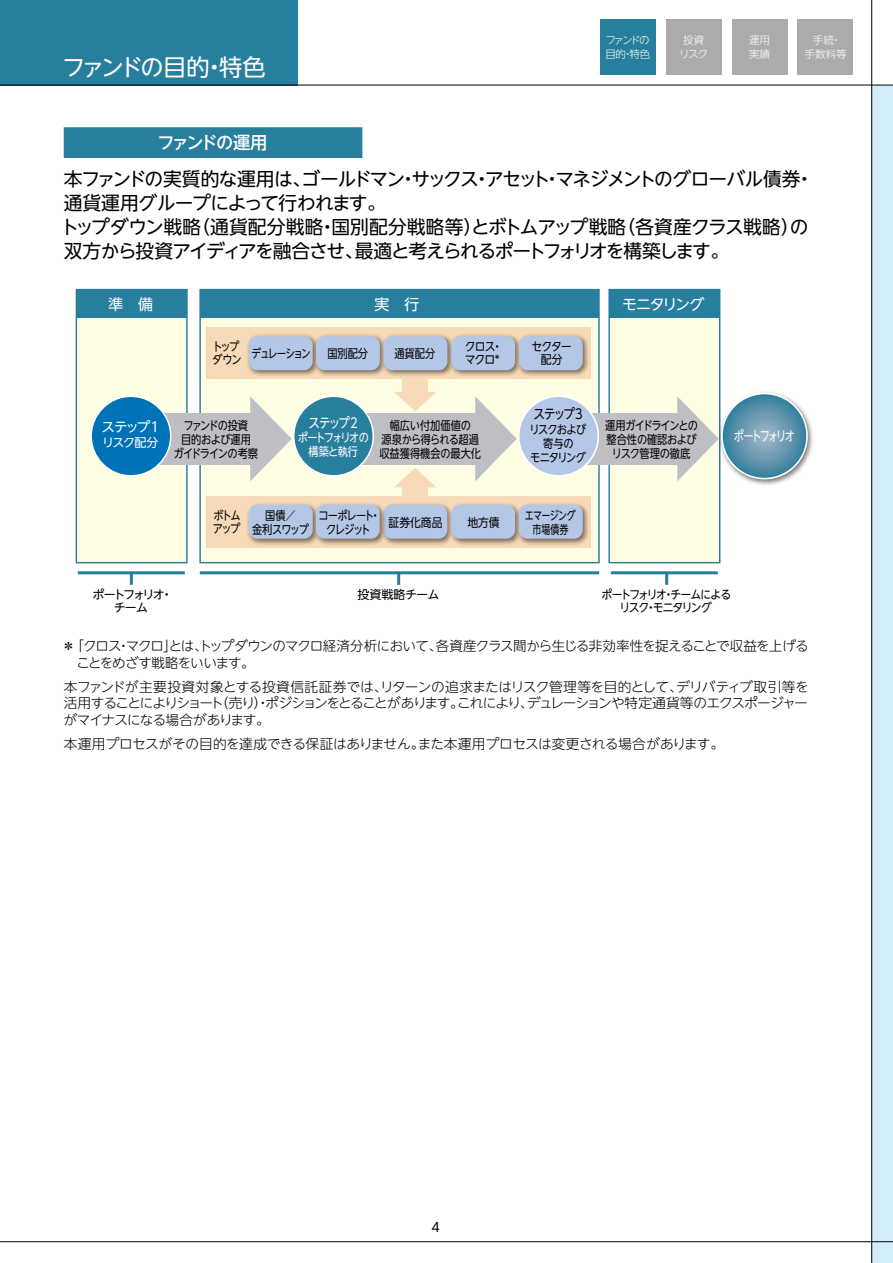
<style>
.page{position:relative;width:893px;height:1263px;background:#fff}
.page>*{position:absolute;margin:0;border:0;box-sizing:border-box;transform-origin:0 0}
.t1{font:23.25px "UD Shin Go NT Pro";letter-spacing:-.105em;color:#fff}
.t2{font:18.75px/24px "UD Shin Go NT Pro";letter-spacing:-.06em;color:#000}
.t3{font:500 17.25px "UD Shin Go NT Pro";letter-spacing:-.135em;color:#fff}
.t4{font:15px "UD Shin Go NT Pro";letter-spacing:-.085em;color:#fff}
.t5{font:300 13.5px/16.5px "UD Shin Go NT Pro";letter-spacing:-.05em;color:#000}
.t6{font:300 13.5px "UD Shin Go NT Pro";letter-spacing:-.025em;color:#000}
.t7{font:13.5px "UD Shin Go NT Pro";letter-spacing:-.18em;color:#fff;scale:.75 1}
.t8{font:13.5px "UD Shin Go NT Pro";letter-spacing:-.14em;color:#fff}
.t9{font:13.5px "UD Shin Go NT Pro";letter-spacing:-.14em;color:#fff;scale:.85 1}
.t10{font:13.5px "UD Shin Go NT Pro";letter-spacing:-.11em;color:#000;scale:.85 1}
.t11{font:12.75px "UD Shin Go NT Pro";color:#000}
.t12{font:12px/13.5px "UD Shin Go NT Pro";letter-spacing:-.065em;color:#000;text-align:center;scale:.85 1}
.t13{font:12px/13.5px "UD Shin Go NT Pro";color:#000;text-align:center;scale:.85 1}
.t14{font:12px/13.5px "UD Shin Go NT Pro";letter-spacing:-.04em;color:#000;text-align:center;scale:.85 1}
.t15{font:12px/13.5px "UD Shin Go NT Pro";letter-spacing:-.095em;color:#000;text-align:center;scale:.9 1}
.t16{font:12px/13.5px "UD Shin Go NT Pro";letter-spacing:-.065em;color:#000;scale:.9 1}
.t17{font:12px/14.4px "UD Shin Go NT Pro";letter-spacing:-.075em;color:#fff;text-align:center;scale:.85 1}
.t18{font:12px/13.5px "UD Shin Go NT Pro";letter-spacing:-.12em;color:#000;text-align:center;scale:.85 1}
.t19{font:12px/13.5px "UD Shin Go NT Pro";letter-spacing:-.16em;color:#000;text-align:center}
.t20{font:12px/13.5px "UD Shin Go NT Pro";letter-spacing:-.065em;color:#000;text-align:center;scale:.75 1}
.t21{font:12px "UD Shin Go NT Pro";letter-spacing:-.135em;color:#000;scale:.8 1}
.t22{font:12px "UD Shin Go NT Pro";letter-spacing:-.015em;color:#000}
.t23{font:12px "UD Shin Go NT Pro";letter-spacing:-.075em;color:#fff}
.t24{font:300 10.5px/13.5px "UD Shin Go NT Pro";letter-spacing:-.03em;color:#fff;text-align:center}
.t25{font:300 10.5px/13.5px "UD Shin Go NT Pro";letter-spacing:-.17em;color:#fff}
</style>
<div class="page">
<div style="left:0;top:0;width:298px;height:85px;background:#277f9d"></div>
<div style="left:872px;top:85px;width:21px;height:1178px;background:#d4edfb"></div>
<hr style="left:871px;top:0;width:1px;height:1263px;background:#000">
<hr style="left:0;top:85px;width:893px;height:1px;background:#000">
<hr style="left:0;top:1241px;width:893px;height:1px;background:#000">
<div style="left:600px;top:20px;width:55px;height:55px;background:#277f9d"></div>
<div style="left:666px;top:20px;width:55px;height:55px;background:#aaabab"></div>
<div style="left:732px;top:20px;width:55px;height:55px;background:#aaabab"></div>
<div style="left:798px;top:20px;width:55px;height:55px;background:#aaabab"></div>
<div style="left:64px;top:128px;width:298px;height:29px;background:#277f9d"></div>
<div style="left:64px;top:127px;width:298px;height:31px;border:1px solid #277f9d"></div>
<div style="left:76px;top:290px;width:111px;height:273px;background:#fffde4"></div>
<div style="left:76px;top:289px;width:112px;height:274px;border:1px solid #277f9d"></div>
<div style="left:609px;top:290px;width:111px;height:273px;background:#fffde4"></div>
<div style="left:608px;top:289px;width:112px;height:274px;border:1px solid #277f9d"></div>
<div style="left:200px;top:290px;width:399px;height:273px;background:#fffde4"></div>
<svg style="left:250px;top:396px;width:42px;height:85px"></svg>
<div style="left:159px;top:414px;width:107px;height:51px;background:#bdbfc3"></div>
<svg style="left:677px;top:396px;width:40px;height:85px"></svg>
<div style="left:583px;top:414px;width:110px;height:51px;background:#bdbfc3"></div>
<svg style="left:394px;top:392px;width:42px;height:19px"></svg>
<div style="left:402px;top:348px;width:26px;height:51px;background:#f7dab7"></div>
<svg style="left:395px;top:468px;width:41px;height:19px"></svg>
<div style="left:403px;top:480px;width:25px;height:52px;background:#f7dab7"></div>
<svg style="left:475px;top:396px;width:42px;height:85px"></svg>
<div style="left:359px;top:414px;width:132px;height:51px;background:#bdbfc3"></div>
<div style="left:206px;top:328px;width:385px;height:51px;background:#f7dab7"></div>
<img style="left:247px;top:334px;width:65px;height:42px">
<div style="left:249px;top:336px;width:64px;height:34px;background:#b5c7e7;border-radius:9px"></div>
<img style="left:312px;top:334px;width:67px;height:42px">
<div style="left:316px;top:336px;width:64px;height:34px;background:#b5c7e7;border-radius:9px"></div>
<img style="left:379px;top:334px;width:68px;height:42px">
<div style="left:384px;top:336px;width:63px;height:34px;background:#b5c7e7;border-radius:9px"></div>
<div style="left:206px;top:497px;width:385px;height:51px;background:#f7dab7"></div>
<div style="left:91px;top:396px;width:80px;height:80px;background:#0072b7;border-radius:50%"></div>
<div style="left:90px;top:395px;width:81px;height:81px;border:2px solid #fff;border-radius:50%"></div>
<div style="left:294px;top:396px;width:79px;height:80px;background:#277f9d;border-radius:50%"></div>
<div style="left:293px;top:395px;width:81px;height:81px;border:2px solid #fff;border-radius:50%"></div>
<img style="left:717px;top:388px;width:96px;height:100px">
<svg style="left:722px;top:393px;width:85px;height:86px;background:#6196af"></svg>
<div style="left:721px;top:393px;width:87px;height:86px;border:2px solid #fff;border-radius:50%"></div>
<div style="left:519px;top:396px;width:79px;height:80px;background:#b5c7e7;border-radius:50%"></div>
<div style="left:518px;top:395px;width:81px;height:81px;border:2px solid #fff;border-radius:50%"></div>
<hr style="left:78px;top:571px;width:107px;height:3px;background:#277f9d">
<hr style="left:611px;top:571px;width:107px;height:3px;background:#277f9d">
<hr style="left:200px;top:571px;width:399px;height:3px;background:#277f9d">
<svg style="left:130px;top:574px;width:3px;height:11px"></svg>
<svg style="left:397px;top:574px;width:3px;height:11px"></svg>
<svg style="left:665px;top:574px;width:3px;height:11px"></svg>
<div style="left:76px;top:290px;width:111px;height:28px;background:#277f9d"></div>
<div style="left:200px;top:290px;width:399px;height:28px;background:#277f9d"></div>
<div style="left:609px;top:290px;width:111px;height:28px;background:#277f9d"></div>
<img style="left:247px;top:503px;width:65px;height:42px">
<div style="left:249px;top:505px;width:64px;height:34px;background:#b5c7e7;border-radius:9px"></div>
<img style="left:388px;top:503px;width:59px;height:42px">
<div style="left:384px;top:505px;width:63px;height:34px;background:#b5c7e7;border-radius:9px"></div>
<img style="left:312px;top:503px;width:76px;height:42px">
<div style="left:316px;top:505px;width:64px;height:34px;background:#b5c7e7;border-radius:9px"></div>
<img style="left:447px;top:334px;width:68px;height:42px">
<div style="left:451px;top:336px;width:64px;height:34px;background:#b5c7e7;border-radius:9px"></div>
<img style="left:447px;top:503px;width:68px;height:42px">
<div style="left:451px;top:505px;width:64px;height:34px;background:#b5c7e7;border-radius:9px"></div>
<img style="left:515px;top:334px;width:73px;height:42px">
<div style="left:519px;top:336px;width:64px;height:34px;background:#b5c7e7;border-radius:9px"></div>
<img style="left:515px;top:503px;width:73px;height:42px">
<div style="left:519px;top:505px;width:64px;height:34px;background:#b5c7e7;border-radius:9px"></div>
<h1 class="t1" style="left:62px;top:48px;width:205px">ファンドの目的・特色</h1>
<p class="t3" style="left:158px;top:129px;width:112px">ファンドの運用</p>
<p class="t25" style="left:605px;top:33px;width:46px">ファンドの目的・特色</p>
<p class="t24" style="left:679px;top:33px;width:30px">投資リスク</p>
<p class="t24" style="left:749px;top:33px;width:22px;text-align:left">運用実績</p>
<p class="t24" style="left:804px;top:33px;width:43px">手続・<br>手数料等</p>
<h2 class="t2" style="left:61px;top:166px;width:755px">本ファンドの実質的な運用は、ゴールドマン・サックス・アセット・マネジメントのグローバル債券・通貨運用グループによって行われます。<br>トップダウン戦略（通貨配分戦略・国別配分戦略等）とボトムアップ戦略（各資産クラス戦略）の双方から投資アイディアを融合させ、最適と考えられるポートフォリオを構築します。</h2>
<p class="t4" style="left:108px;top:292px;width:46px">準　備</p>
<p class="t4" style="left:375px;top:292px;width:46px">実　行</p>
<p class="t4" style="left:622px;top:292px;width:84px">モニタリング</p>
<p class="t12" style="left:213px;top:339px;width:36px;text-align:left">トップダウン</p>
<p class="t21" style="left:252px;top:343px;width:76px">デュレーション</p>
<p class="t12" style="left:327px;top:346px;width:49px">国別配分</p>
<p class="t12" style="left:394px;top:346px;width:50px">通貨配分</p>
<p class="t16" style="left:465px;top:339px;width:44px">クロス・マクロ*</p>
<p class="t16" style="left:532px;top:339px;width:46px;text-align:center">セクター配分</p>
<p class="t8" style="left:102px;top:416px;width:59px">ステップ1</p>
<p class="t23" style="left:102px;top:432px;width:58px">リスク配分</p>
<p class="t10" style="left:533px;top:403px;width:59px">ステップ3</p>
<p class="t12" style="left:529px;top:421px;width:68px;line-height:14.4px">リスクおよび寄与の<br>モニタリング</p>
<p class="t9" style="left:308px;top:412px;width:59px">ステップ2</p>
<p class="t17" style="left:298px;top:430px;width:85px">ポートフォリオの構築と執行</p>
<p class="t12" style="left:174px;top:419px;width:101px">ファンドの投資<br>目的および運用<br>ガイドラインの考察</p>
<p class="t14" style="left:605px;top:419px;width:111px">運用ガイドラインとの整合性の確認およびリスク管理の徹底</p>
<p class="t13" style="left:379px;top:419px;width:121px">幅広い付加価値の<br>源泉から得られる超過収益獲得機会の最大化</p>
<p class="t12" style="left:213px;top:508px;width:34px;text-align:left">ボトムアップ</p>
<p class="t18" style="left:318px;top:509px;width:74px">コーポレート・クレジット</p>
<p class="t12" style="left:252px;top:508px;width:68px">国債／<br>金利スワップ</p>
<p class="t16" style="left:389px;top:515px;width:61px">証券化商品</p>
<p class="t16" style="left:467px;top:515px;width:38px">地方債</p>
<p class="t20" style="left:525px;top:509px;width:70px">エマージング市場債券</p>
<p class="t7" style="left:734px;top:425px;width:83px">ポートフォリオ</p>
<p class="t19" style="left:92px;top:587px;width:82px">ポートフォリオ・チーム</p>
<p class="t22" style="left:357px;top:584px;width:84px">投資戦略チーム</p>
<p class="t15" style="left:602px;top:587px;width:146px">ポートフォリオ・チームによるリスク・モニタリング</p>
<p class="t5" style="left:76px;top:637px;width:734px;text-indent:-14px">＊ 「クロス・マクロ」とは、トップダウンのマクロ経済分析において、各資産クラス間から生じる非効率性を捉えることで収益を上げることをめざす戦略をいいます。</p>
<p class="t5" style="left:64px;top:678px;width:747px;text-align:justify">本ファンドが主要投資対象とする投資信託証券では、リターンの追求またはリスク管理等を目的として、デリバティブ取引等を活用することによりショート（売り）・ポジションをとることがあります。これにより、デュレーションや特定通貨等のエクスポージャーがマイナスになる場合があります。</p>
<p class="t6" style="left:64px;top:733px;width:662px">本運用プロセスがその目的を達成できる保証はありません。また本運用プロセスは変更される場合があります。</p>
<p class="t11" style="left:432px;top:1216px;width:10px">4</p>
</div>
